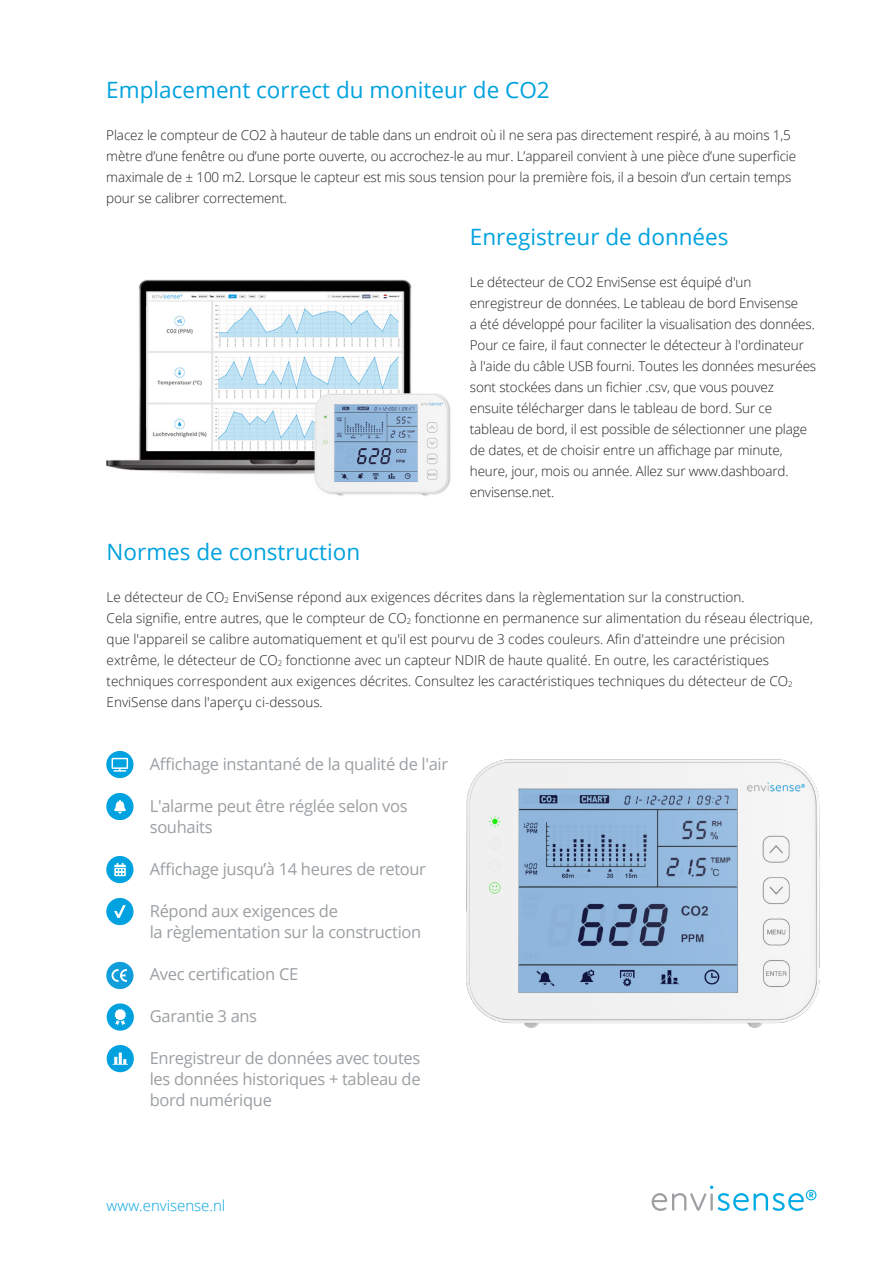
<style>
.page{position:relative;width:893px;height:1263px;background:#fff}
.page>*{position:absolute;margin:0;border:0;box-sizing:border-box;transform-origin:0 0}
.BODY_KOP{font:22.5px "Open Sans";color:#00a2df}
.BODY_TEKST{font:16.5px/21px "Open Sans";letter-spacing:-.02em;color:#9b9fa2}
.BODY_KOP-2{font:300 15px "Open Sans";color:#00a2df}
.BODY_TEKST-2{font:300 13.5px/21px "Open Sans";letter-spacing:-.01em;color:#231f20}
</style>
<div class="page">
<svg style="left:652px;top:1185px;width:164px;height:26px"></svg>
<img style="left:106px;top:279px;width:345px;height:217px">
<svg style="left:106px;top:751px;width:28px;height:27px"></svg>
<div style="left:112px;top:758px;width:16px;height:11px;border:2px solid #fff"></div>
<svg style="left:114px;top:768px;width:12px;height:4px"></svg>
<div style="left:106px;top:793px;width:28px;height:27px;background:#00a2df;border-radius:50%"></div>
<svg style="left:114px;top:800px;width:12px;height:13px"></svg>
<div style="left:106px;top:856px;width:28px;height:27px;background:#00a2df;border-radius:50%"></div>
<svg style="left:114px;top:863px;width:12px;height:13px"></svg>
<div style="left:106px;top:898px;width:28px;height:27px;background:#00a2df;border-radius:50%"></div>
<svg style="left:114px;top:905px;width:12px;height:13px"></svg>
<div style="left:106px;top:962px;width:28px;height:27px;background:#129edb;border-radius:50%"></div>
<svg style="left:112px;top:969px;width:15px;height:13px"></svg>
<div style="left:107px;top:1003px;width:27px;height:28px;background:#00a1de;border-radius:50%"></div>
<svg style="left:114px;top:1008px;width:13px;height:17px"></svg>
<div style="left:107px;top:1045px;width:27px;height:27px;background:#00a1de;border-radius:50%"></div>
<svg style="left:113px;top:1052px;width:15px;height:13px"></svg>
<img style="left:466px;top:759px;width:354px;height:269px">
<p class="BODY_KOP" style="left:106px;top:74px;width:445px">Emplacement correct du moniteur de CO2</p>
<p class="BODY_TEKST-2" style="left:106px;top:124px;width:691px">Placez le compteur de CO2 à hauteur de table dans un endroit où il ne sera pas directement respiré, à au moins 1,5 mètre d’une fenêtre ou d’une porte ouverte, ou accrochez-le au mur. L’appareil convient à une pièce d’une superficie maximale de ± 100 m2. Lorsque le capteur est mis sous tension pour la première fois, il a besoin d’un certain temps pour se calibrer correctement.</p>
<p class="BODY_KOP" style="left:470px;top:221px;width:260px">Enregistreur de données</p>
<p class="BODY_TEKST-2" style="left:470px;top:271px;width:348px">Le détecteur de CO2 EnviSense est équipé d'un enregistreur de données. Le tableau de bord Envisense<br>a été développé pour faciliter la visualisation des données.<br>Pour ce faire, il faut connecter le détecteur à l'ordinateur<br>à l'aide du câble USB fourni. Toutes les données mesurées sont stockées dans un fichier .csv, que vous pouvez ensuite télécharger dans le tableau de bord. Sur ce tableau de bord, il est possible de sélectionner une plage de dates, et de choisir entre un affichage par minute, heure, jour, mois ou année. Allez sur www.dashboard. envisense.net.</p>
<p class="BODY_KOP" style="left:107px;top:536px;width:255px">Normes de construction</p>
<p class="BODY_TEKST-2" style="left:107px;top:586px;width:708px">Le détecteur de CO<sub>2</sub> EnviSense répond aux exigences décrites dans la règlementation sur la construction.<br>Cela signifie, entre autres, que le compteur de CO<sub>2</sub> fonctionne en permanence sur alimentation du réseau électrique, que l'appareil se calibre automatiquement et qu'il est pourvu de 3 codes couleurs. Afin d'atteindre une précision extrême, le détecteur de CO<sub>2</sub> fonctionne avec un capteur NDIR de haute qualité. En outre, les caractéristiques techniques correspondent aux exigences décrites. Consultez les caractéristiques techniques du détecteur de CO<sub>2<br></sub>EnviSense dans l'aperçu ci-dessous.</p>
<p class="BODY_TEKST" style="left:150px;top:753px;width:300px">Affichage instantané de la qualité de l'air</p>
<p class="BODY_TEKST" style="left:150px;top:795px;width:259px">L'alarme peut être réglée selon vos souhaits</p>
<p class="BODY_TEKST" style="left:150px;top:858px;width:278px">Affichage jusqu’à 14 heures de retour</p>
<p class="BODY_TEKST" style="left:150px;top:900px;width:273px">Répond aux exigences de<br>la règlementation sur la construction</p>
<p class="BODY_TEKST" style="left:150px;top:963px;width:150px">Avec certification CE</p>
<p class="BODY_TEKST" style="left:150px;top:1005px;width:109px">Garantie 3 ans</p>
<p class="BODY_TEKST" style="left:150px;top:1047px;width:272px;text-align:justify">Enregistreur de données avec toutes les données historiques + tableau de bord numérique</p>
<p class="BODY_KOP-2" style="left:107px;top:1195px;width:120px">www.envisense.nl</p>
</div>
